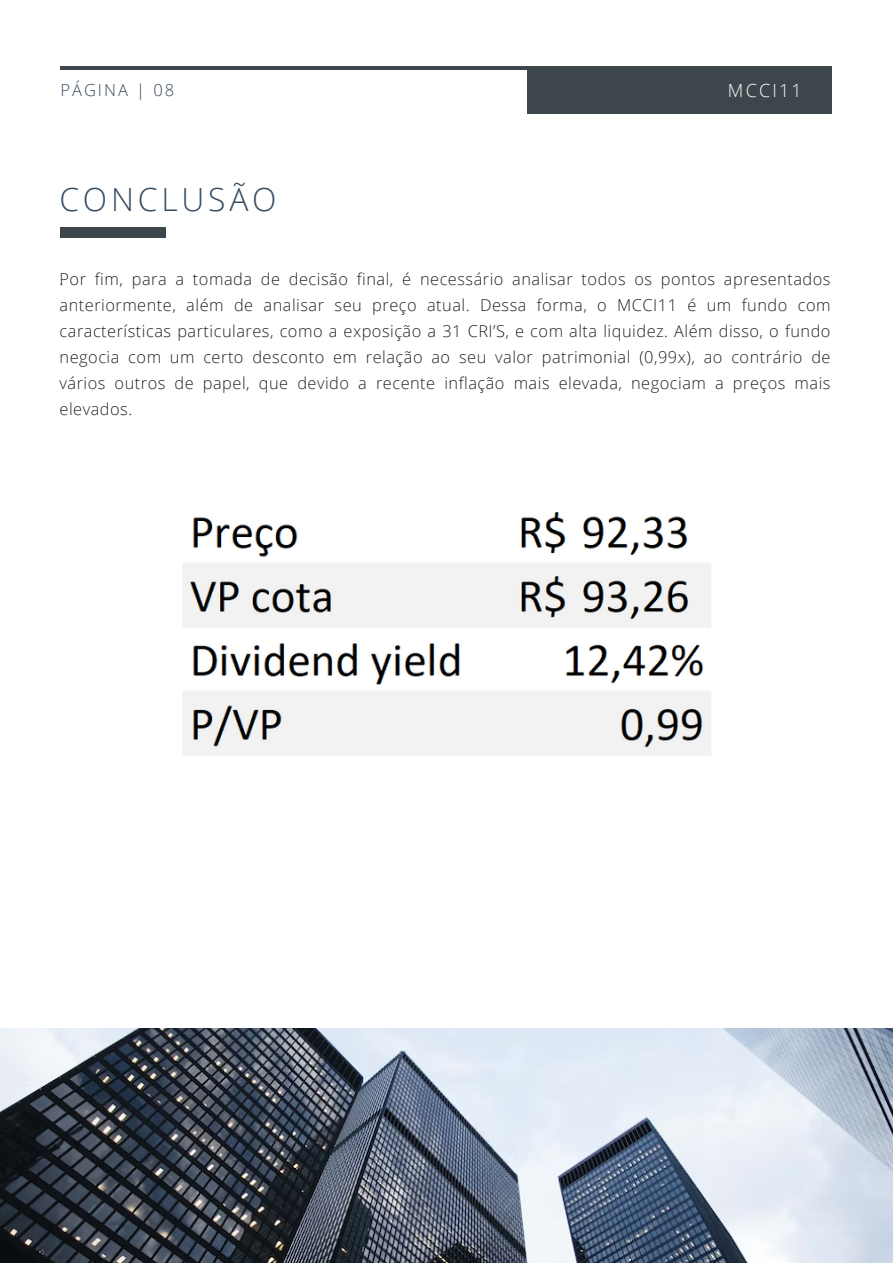
<style>
.page{position:relative;width:893px;height:1264px;background:#fff}
.page>*{position:absolute;margin:0;border:0;box-sizing:border-box;transform-origin:0 0}
.t1{font:300 31.8px "Open Sans";letter-spacing:.12em;color:#364d62}
.t2{font:300 18px "Open Sans";letter-spacing:.12em;color:#fff}
.t3{font:300 16.5px "Open Sans";letter-spacing:.12em;color:#364d62}
.t4{font:300 16.35px/25.8px "Open Sans";letter-spacing:.03em;color:#222;text-align:justify}
</style>
<div class="page">
<hr style="left:60px;top:66px;width:770px;height:4px;background:#3d464a">
<div style="left:527px;top:66px;width:305px;height:47px;background:#3d464a"></div>
<img style="left:0;top:1028px;width:892px;height:234px">
<div style="left:60px;top:228px;width:106px;height:10px;background:#3d464a"></div>
<img style="left:183px;top:512px;width:528px;height:243px">
<p class="t3" style="left:60px;top:79px;width:115px">PÁGINA | 08</p>
<p class="t2" style="left:727px;top:78px;width:75px">MCCI11</p>
<p class="t1" style="left:59px;top:177px;width:219px">CONCLUSÃO</p>
<p class="t4" style="left:60px;top:266px;width:772px">Por fim, para a tomada de decisão final, é necessário analisar todos os pontos apresentados anteriormente, além de analisar seu preço atual. Dessa forma, o MCCI11 é um fundo com características particulares, como a exposição a 31 CRI’S, e com alta liquidez. Além disso, o fundo negocia com um certo desconto em relação ao seu valor patrimonial (0,99x), ao contrário de vários outros de papel, que devido a recente inflação mais elevada, negociam a preços mais elevados.</p>
<p class="t4" style="left:60px;top:266px;width:5px">.</p>
</div>
